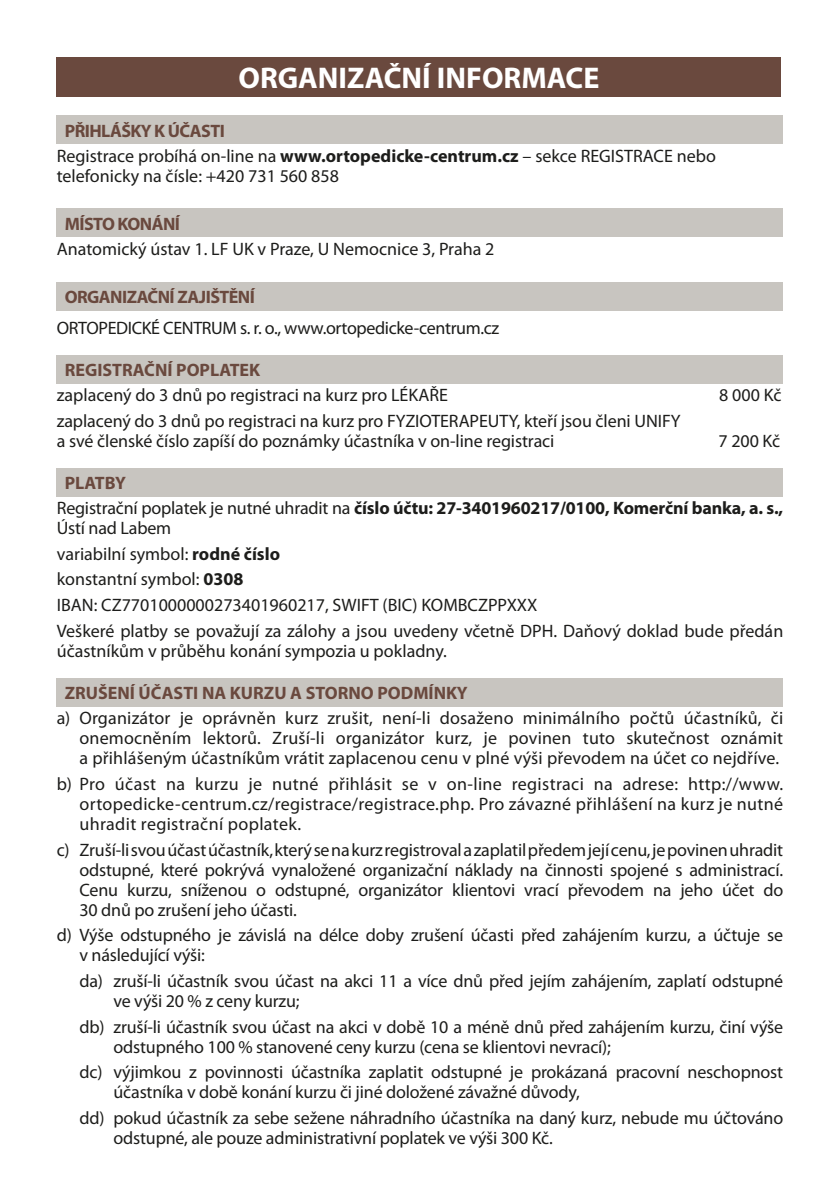
<style>
.page{position:relative;width:840px;height:1191px;background:#fff}
.page>*{position:absolute;margin:0;border:0;box-sizing:border-box;transform-origin:0 0}
.t1{font:700 30px "Myriad Pro";color:#fff}
.t2{font:18px/20px "Myriad Pro";letter-spacing:-.01em;color:#1d1d1b}
.t3{font:700 18px/25px "Myriad Pro";letter-spacing:-.01em;color:#1d1d1b}
.t4{font:700 18px "Myriad Pro";color:#6a493e}
.t5{font:700 18px "Myriad Pro";letter-spacing:-.03em;color:#6a493e}
.s1{font-weight:700;color:#6a493e}
.s2{font-weight:700}
.s3{color:#6a493e}
.s4{font-weight:400}
</style>
<div class="page">
<div style="left:57px;top:57px;width:723px;height:39px;background:#6a493e"></div>
<div style="left:57px;top:116px;width:725px;height:28px;background:#c8c5c0"></div>
<div style="left:57px;top:209px;width:725px;height:28px;background:#c8c5c0"></div>
<div style="left:57px;top:282px;width:725px;height:28px;background:#c8c5c0"></div>
<div style="left:57px;top:355px;width:725px;height:28px;background:#c8c5c0"></div>
<div style="left:57px;top:468px;width:725px;height:28px;background:#c8c5c0"></div>
<div style="left:57px;top:678px;width:725px;height:28px;background:#c8c5c0"></div>
<h1 class="t1" style="left:238px;top:58px;width:362px">ORGANIZAČNÍ INFORMACE</h1>
<p class="t2" style="left:57px;top:118px;width:660px;line-height:25px;text-indent:8px"><span class="s1">PŘIHLÁŠKY K ÚČASTI<br></span>Registrace probíhá on-line na <span class="s2">www.ortopedicke-centrum.cz</span> – sekce REGISTRACE nebo</p>
<p class="t2" style="left:57px;top:165px;width:283px">telefonicky na čísle: +420 731 560 858</p>
<p class="t5" style="left:65px;top:212px;width:117px">MÍSTO KONÁNÍ</p>
<p class="t2" style="left:57px;top:238px;width:439px">Anatomický ústav 1. LF UK v Praze, U Nemocnice 3, Praha 2</p>
<p class="t5" style="left:65px;top:285px;width:192px">ORGANIZAČNÍ ZAJIŠTĚNÍ</p>
<p class="t2" style="left:57px;top:317px;width:444px">ORTOPEDICKÉ CENTRUM s. r. o., www.ortopedicke-centrum.cz</p>
<p class="t4" style="left:65px;top:358px;width:197px">REGISTRAČNÍ POPLATEK</p>
<p class="t2" style="left:57px;top:384px;width:392px">zaplacený do 3 dnů po registraci na kurz pro LÉKAŘE</p>
<p class="t2" style="left:718px;top:384px;width:64px">8 000 Kč</p>
<p class="t2" style="left:57px;top:410px;width:625px">zaplacený do 3 dnů po registraci na kurz pro FYZIOTERAPEUTY, kteří jsou členi UNIFY a své členské číslo zapíší do poznámky účastníka v on-line registraci</p>
<p class="t2" style="left:718px;top:430px;width:63px">7 200 Kč</p>
<p class="t3" style="left:57px;top:470px;width:727px;text-indent:8px"><span class="s3">PLATBY<br></span><span class="s4">Registrační poplatek je nutné uhradit na</span> číslo účtu: 27-3401960217/0100, Komerční banka, a. s.,</p>
<p class="t2" style="left:57px;top:515px;width:727px;line-height:25.6px">Ústí nad Labem<br>variabilní symbol: <span class="s2">rodné číslo<br></span>konstantní symbol: <span class="s2">0308<br></span>IBAN: CZ7701000000273401960217, SWIFT (BIC) KOMBCZPPXXX<br>Veškeré platby se považují za zálohy a jsou uvedeny včetně DPH. Daňový doklad bude předán</p>
<p class="t2" style="left:57px;top:640px;width:391px">účastníkům v průběhu konání sympozia u pokladny.</p>
<p class="t4" style="left:65px;top:681px;width:404px">ZRUŠENÍ ÚČASTI NA KURZU A STORNO PODMÍNKY</p>
<p class="t2" style="left:79px;top:708px;width:705px;text-align:justify;text-indent:-23px">a) Organizátor je oprávněn kurz zrušit, není-li dosaženo minimálního počtů účastníků, či onemocněním lektorů. Zruší-li organizátor kurz, je povinen tuto skutečnost oznámit a přihlášeným účastníkům vrátit zaplacenou cenu v plné výši převodem na účet co nejdříve.</p>
<p class="t2" style="left:79px;top:773px;width:705px;text-align:justify;text-indent:-23px">b) Pro účast na kurzu je nutné přihlásit se v on-line registraci na adrese: http://www. ortopedicke-centrum.cz/registrace/registrace.php. Pro závazné přihlášení na kurz je nutné uhradit registrační poplatek.</p>
<p class="t2" style="left:79px;top:839px;width:704px;text-align:justify;text-indent:-23px">c) Zruší-li svou účast účastník, který se na kurz registroval a zaplatil předem její cenu, je povinen uhradit odstupné, které pokrývá vynaložené organizační náklady na činnosti spojené s administrací.<br>Cenu kurzu, sníženou o odstupné, organizátor klientovi vrací převodem na jeho účet do 30 dnů po zrušení jeho účasti.</p>
<p class="t2" style="left:79px;top:925px;width:704px;text-indent:-23px">d) Výše odstupného je závislá na délce doby zrušení účasti před zahájením kurzu, a účtuje se v následující výši:</p>
<p class="t2" style="left:113px;top:970px;width:671px;text-indent:-34px">da) zruší-li účastník svou účast na akci 11 a více dnů před jejím zahájením, zaplatí odstupné ve výši 20 % z ceny kurzu;</p>
<p class="t2" style="left:113px;top:1016px;width:670px;text-indent:-34px">db) zruší-li účastník svou účast na akci v době 10 a méně dnů před zahájením kurzu, činí výše odstupného 100 % stanovené ceny kurzu (cena se klientovi nevrací);</p>
<p class="t2" style="left:113px;top:1062px;width:670px;text-indent:-34px">dc) výjimkou z povinnosti účastníka zaplatit odstupné je prokázaná pracovní neschopnost účastníka v době konání kurzu či jiné doložené závažné důvody,</p>
<p class="t2" style="left:113px;top:1107px;width:671px;text-indent:-34px">dd) pokud účastník za sebe sežene náhradního účastníka na daný kurz, nebude mu účtováno odstupné, ale pouze administrativní poplatek ve výši 300 Kč.</p>
</div>
